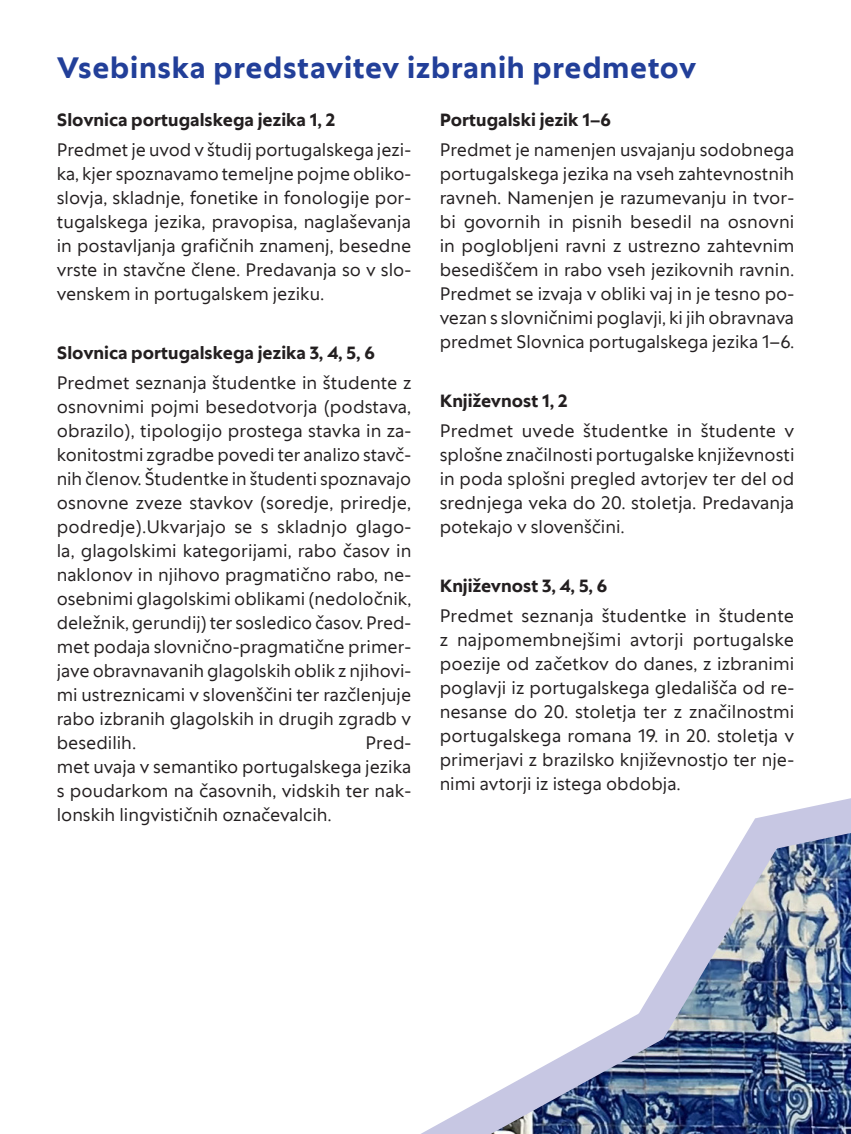
<style>
.page{position:relative;width:851px;height:1134px;background:#fff}
.page>*{position:absolute;margin:0;border:0;box-sizing:border-box;transform-origin:0 0}
.podnaslov{font:700 30px "Univerza Sans";letter-spacing:.025em;color:#223f99}
.tekst{font:18px/24px "Univerza Sans";color:#231f20;text-align:justify}
.tekst-2{font:700 18px "Univerza Sans";color:#231f20}
</style>
<div class="page">
<img style="left:421px;top:798px;width:429px;height:336px">
<svg style="left:850px;top:798px;width:1px;height:336px"></svg>
<p class="podnaslov" style="left:57px;top:45px;width:641px">Vsebinska predstavitev izbranih predmetov</p>
<p class="tekst-2" style="left:57px;top:107px;width:280px">Slovnica portugalskega jezika 1, 2</p>
<p class="tekst" style="left:57px;top:137px;width:356px">Predmet je uvod v študij portugalskega jezi&shy;ka, kjer spoznavamo temeljne pojme obliko&shy;slovja, skladnje, fonetike in fonologije por&shy;tugalskega jezika, pravopisa, naglaševanja in postavljanja grafičnih znamenj, besedne vrste in stavčne člene. Predavanja so v slo&shy;venskem in portugalskem jeziku.</p>
<p class="tekst-2" style="left:57px;top:340px;width:320px">Slovnica portugalskega jezika 3, 4, 5, 6</p>
<p class="tekst" style="left:57px;top:370px;width:356px">Predmet seznanja študentke in študente z osnovnimi pojmi besedotvorja (podstava, obrazilo), tipologijo prostega stavka in za&shy;konitostmi zgradbe povedi ter analizo stavč&shy;nih členov. Študentke in študenti spoznavajo osnovne zveze stavkov (soredje, priredje, podredje).Ukvarjajo se s skladnjo glago&shy;la, glagolskimi kategorijami, rabo časov in naklonov in njihovo pragmatično rabo, ne&shy;osebnimi glagolskimi oblikami (nedoločnik, deležnik, gerundij) ter sosledico časov. Pred&shy;met podaja slovnično-pragmatične primer&shy;jave obravnavanih glagolskih oblik z njihovi&shy;mi ustreznicami v slovenščini ter razčlenjuje rabo izbranih glagolskih in drugih zgradb v besedilih.</p>
<p class="tekst" style="left:57px;top:730px;width:356px;text-indent:309px">Pred&shy;met uvaja v semantiko portugalskega jezika s poudarkom na časovnih, vidskih ter nak&shy;lonskih lingvističnih označevalcih.</p>
<p class="tekst-2" style="left:439px;top:107px;width:173px">Portugalski jezik 1–6</p>
<p class="tekst" style="left:439px;top:137px;width:356px">Predmet je namenjen usvajanju sodobnega portugalskega jezika na vseh zahtevnostnih ravneh. Namenjen je razumevanju in tvor&shy;bi govornih in pisnih besedil na osnovni in poglobljeni ravni z ustrezno zahtevnim besediščem in rabo vseh jezikovnih ravnin.<br>Predmet se izvaja v obliki vaj in je tesno po&shy;vezan s slovničnimi poglavji, ki jih obravnava predmet Slovnica portugalskega jezika 1–6.</p>
<p class="tekst-2" style="left:439px;top:388px;width:129px">Književnost 1, 2</p>
<p class="tekst" style="left:439px;top:418px;width:356px">Predmet uvede študentke in študente v splošne značilnosti portugalske književnosti in poda splošni pregled avtorjev ter del od srednjega veka do 20. stoletja. Predavanja potekajo v slovenščini.</p>
<p class="tekst-2" style="left:439px;top:573px;width:169px">Književnost 3, 4, 5, 6</p>
<p class="tekst" style="left:439px;top:603px;width:356px">Predmet seznanja študentke in študente z najpomembnejšimi avtorji portugalske poezije od začetkov do danes, z izbranimi poglavji iz portugalskega gledališča od re&shy;nesanse do 20. stoletja ter z značilnostmi portugalskega romana 19. in 20. stoletja v primerjavi z brazilsko književnostjo ter nje&shy;nimi avtorji iz istega obdobja.</p>
</div>
